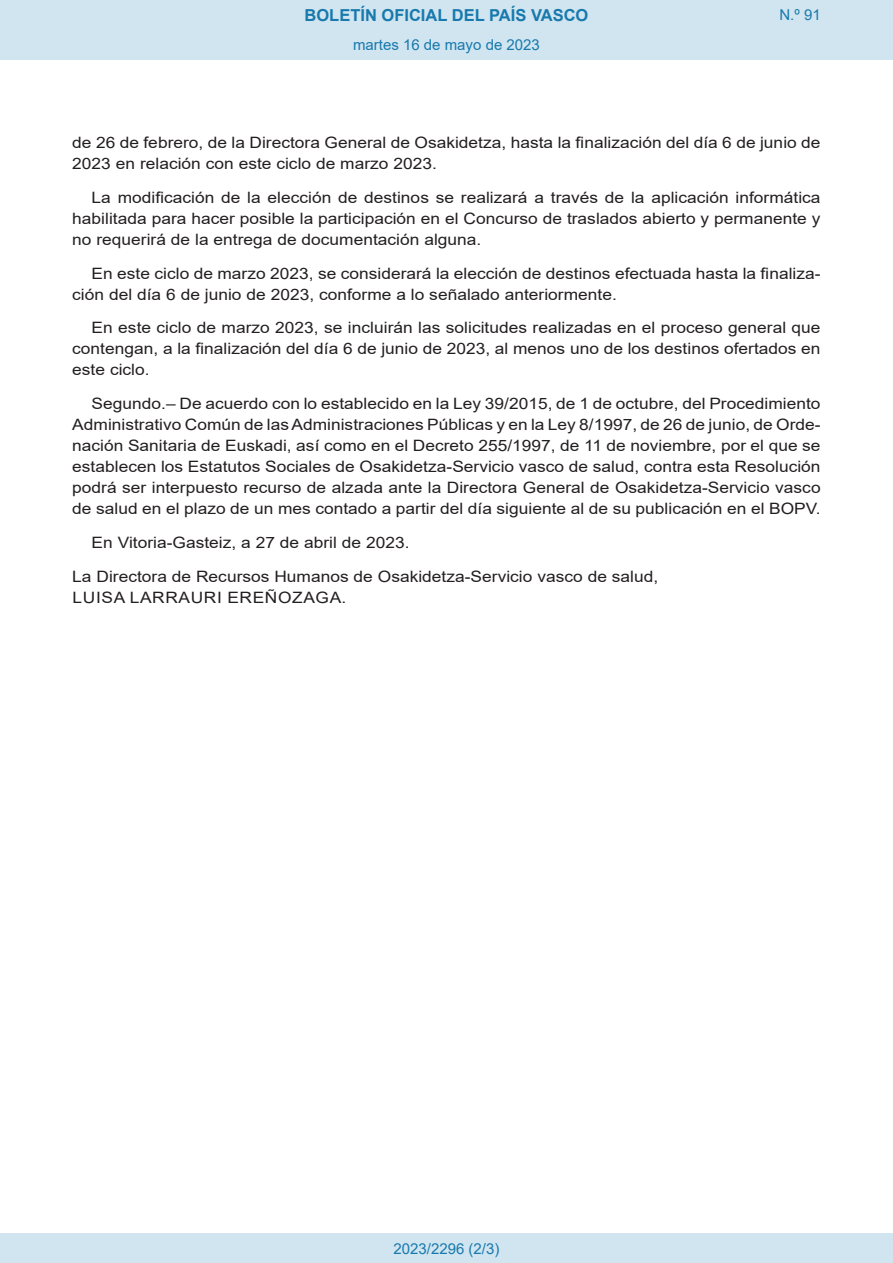
<style>
.page{position:relative;width:893px;height:1263px;background:#fff}
.page>*{position:absolute;margin:0;border:0;box-sizing:border-box;transform-origin:0 0}
.t1{font:700 16.5px "Arial";color:#1879ad}
.BOPVDetalle{font:15.6px/21px "Arial";color:#231f20;text-align:justify;scale:1.11 1}
.BOPVFirmaPuesto{font:15.6px "Arial";color:#231f20;scale:1.11 1}
.BOPVFirmaLugFec{font:15.6px "Arial";color:#231f20;scale:1.11 1}
.BOPVFirmaNombre{font:15.6px "Arial";letter-spacing:.035em;color:#231f20;scale:1.11 1}
.Paginacion_Centro{font:15px "Arial";color:#1879ad}
</style>
<div class="page">
<div style="left:0;top:0;width:893px;height:60px;background:#d0e5f0"></div>
<div style="left:0;top:1233px;width:893px;height:30px;background:#d0e5f0"></div>
<p class="t1" style="left:305px;top:3px;width:285px">BOLETÍN OFICIAL DEL PAÍS VASCO</p>
<p class="Paginacion_Centro" style="left:353px;top:35px;width:188px">martes 16 de mayo de 2023</p>
<p class="Paginacion_Centro" style="left:779px;top:5px;width:43px">N.º 91</p>
<p class="BOPVDetalle" style="left:72px;top:132px;width:676px">de 26 de febrero, de la Directora General de Osakidetza, hasta la finalización del día 6 de junio de<br>2023 en relación con este ciclo de marzo 2023.</p>
<p class="BOPVDetalle" style="left:72px;top:187px;width:676px;text-indent:19px">La modificación de la elección de destinos se realizará a través de la aplicación informática habilitada para hacer posible la participación en el Concurso de traslados abierto y permanente y no requerirá de la entrega de documentación alguna.</p>
<p class="BOPVDetalle" style="left:72px;top:263px;width:676px;text-indent:19px">En este ciclo de marzo 2023, se considerará la elección de destinos efectuada hasta la finaliza&shy;ción del día 6 de junio de 2023, conforme a lo señalado anteriormente.</p>
<p class="BOPVDetalle" style="left:72px;top:317px;width:676px;text-indent:19px">En este ciclo de marzo 2023, se incluirán las solicitudes realizadas en el proceso general que contengan, a la finalización del día 6 de junio de 2023, al menos uno de los destinos ofertados en este ciclo.</p>
<p class="BOPVDetalle" style="left:72px;top:393px;width:676px;text-indent:19px">Segundo.– De acuerdo con lo establecido en la Ley 39/2015, de 1 de octubre, del Procedimiento Administrativo Común de las Administraciones Públicas y en la Ley 8/1997, de 26 de junio, de Orde&shy;nación Sanitaria de Euskadi, así como en el Decreto 255/1997, de 11 de noviembre, por el que se establecen los Estatutos Sociales de Osakidetza-Servicio vasco de salud, contra esta Resolución podrá ser interpuesto recurso de alzada ante la Directora General de Osakidetza-Servicio vasco de salud en el plazo de un mes contado a partir del día siguiente al de su publicación en el BOPV.</p>
<p class="BOPVFirmaLugFec" style="left:92px;top:532px;width:288px">En Vitoria-Gasteiz, a 27 de abril de 2023.</p>
<p class="BOPVFirmaPuesto" style="left:72px;top:565px;width:529px">La Directora de Recursos Humanos de Osakidetza-Servicio vasco de salud,</p>
<p class="BOPVFirmaNombre" style="left:73px;top:586px;width:248px">LUISA LARRAURI EREÑOZAGA.</p>
<p class="Paginacion_Centro" style="left:393px;top:1238px;width:107px">2023/2296 (2/3)</p>
</div>
